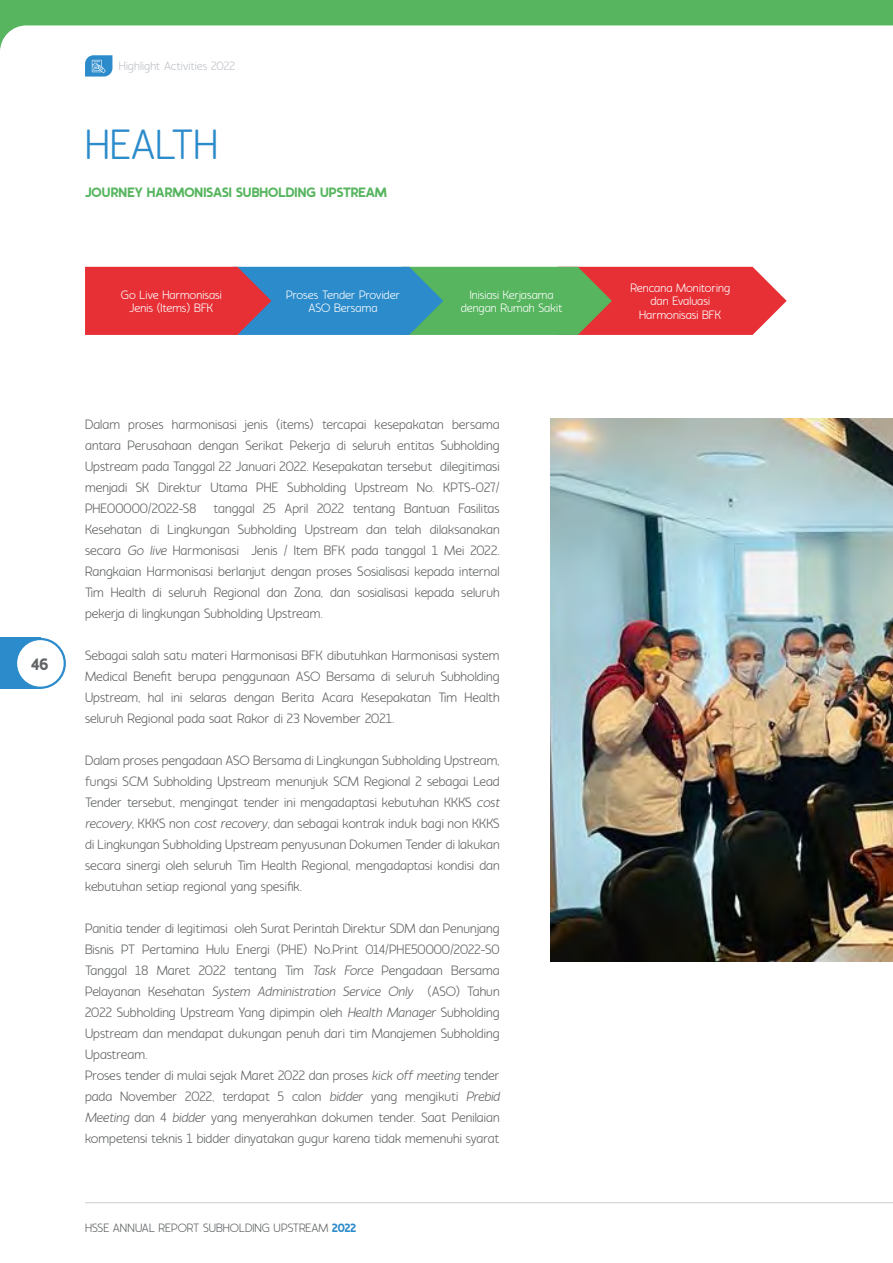
<style>
.page{position:relative;width:893px;height:1263px;background:#fff}
.page>*{position:absolute;margin:0;border:0;box-sizing:border-box;transform-origin:0 0}
.t1{font:42px "Auro";color:#2c8bcb}
.t2{font:700 16.5px "Auro";color:#616365}
.t3{font:13.5px/21px "Auro";color:#616365;text-align:justify}
.t4{font:700 13.5px "Auro";color:#56b55e}
.t5{font:12.15px/13.4px "Auro";color:#fff;text-align:center}
.t6{font:12px "Auro";color:#616365}
.t7{font:12px "Auro";color:#bfc2c8}
.s1{font-style:italic}
.s2{font-weight:700;color:#2c8bcb}
</style>
<div class="page">
<svg style="left:85px;top:267px;width:702px;height:68px;background:#966b69"></svg>
<img style="left:550px;top:419px;width:343px;height:543px">
<div style="left:0;top:638px;width:40px;height:51px;background:#2c8bcb"></div>
<div style="left:16px;top:639px;width:49px;height:49px;background:#fff;border-radius:50%"></div>
<div style="left:15px;top:638px;width:51px;height:51px;border:2px solid #2c8bcb;border-radius:50%"></div>
<hr style="left:85px;top:1202px;width:808px;height:1px;background:#d1d1d6">
<svg style="left:0;top:0;width:893px;height:50px;fill:#56b55e"></svg>
<svg style="left:85px;top:55px;width:27px;height:22px"></svg>
<p class="t7" style="left:119px;top:59px;width:118px">Highlight Activities 2022</p>
<h1 class="t1" style="left:85px;top:118px;width:135px">HEALTH</h1>
<p class="t4" style="left:85px;top:184px;width:303px">JOURNEY HARMONISASI SUBHOLDING UPSTREAM</p>
<p class="t5" style="left:121px;top:288px;width:102px">Go Live Harmonisasi<br>Jenis (Items) BFK</p>
<p class="t5" style="left:286px;top:288px;width:115px">Proses Tender Provider<br>ASO Bersama</p>
<p class="t5" style="left:461px;top:288px;width:103px">Inisiasi Kerjasama dengan Rumah Sakit</p>
<p class="t2" style="left:31px;top:654px;width:19px">46</p>
<p class="t3" style="left:85px;top:414px;width:416px">Dalam proses harmonisasi jenis (items) tercapai kesepakatan bersama antara Perusahaan dengan Serikat Pekerja di seluruh entitas Subholding Upstream pada Tanggal 22 Januari 2022. Kesepakatan tersebut dilegitimasi menjadi SK Direktur Utama PHE Subholding Upstream No. KPTS-027/ PHE00000/2022-S8</p>
<p class="t3" style="left:85px;top:498px;width:416px;text-indent:129px">tanggal 25 April 2022 tentang Bantuan Fasilitas Kesehatan di Lingkungan Subholding Upstream dan telah dilaksanakan secara <span class="s1">Go live</span> Harmonisasi Jenis / Item BFK pada tanggal 1 Mei 2022.<br>Rangkaian Harmonisasi berlanjut dengan proses Sosialisasi kepada internal Tim Health di seluruh Regional dan Zona, dan sosialisasi kepada seluruh pekerja di lingkungan Subholding Upstream.</p>
<p class="t3" style="left:85px;top:645px;width:416px">Sebagai salah satu materi Harmonisasi BFK dibutuhkan Harmonisasi system Medical Benefit berupa penggunaan ASO Bersama di seluruh Subholding Upstream, hal ini selaras dengan Berita Acara Kesepakatan Tim Health seluruh Regional pada saat Rakor di 23 November 2021.</p>
<p class="t3" style="left:85px;top:750px;width:416px">Dalam proses pengadaan ASO Bersama di Lingkungan Subholding Upstream, fungsi SCM Subholding Upstream menunjuk SCM Regional 2 sebagai Lead Tender tersebut, mengingat tender ini mengadaptasi kebutuhan KKKS <span class="s1">cost recovery</span>, KKKS non <span class="s1">cost recovery</span>, dan sebagai kontrak induk bagi non KKKS di Lingkungan Subholding Upstream penyusunan Dokumen Tender di lakukan secara sinergi oleh seluruh Tim Health Regional, mengadaptasi kondisi dan kebutuhan setiap regional yang spesifik.</p>
<p class="t3" style="left:85px;top:918px;width:416px;text-align:left">Panitia tender di legitimasi oleh Surat Perintah Direktur SDM dan Penunjang Bisnis PT Pertamina Hulu Energi (PHE) No.Print 014/PHE50000/2022-S0<br>Tanggal 18 Maret 2022 tentang Tim <span class="s1">Task Force</span> Pengadaan Bersama Pelayanan Kesehatan <span class="s1">System Administration Service Only</span> (ASO) Tahun 2022 Subholding Upstream Yang dipimpin oleh <span class="s1">Health Manager</span> Subholding Upstream dan mendapat dukungan penuh dari tim Manajemen Subholding Upastream.<br>Proses tender di mulai sejak Maret 2022 dan proses <span class="s1">kick off meeting</span> tender pada November 2022, terdapat 5 calon <span class="s1">bidder</span> yang mengikuti <span class="s1">Prebid Meeting</span> dan 4 <span class="s1">bidder</span> yang menyerahkan dokumen tender. Saat Penilaian kompetensi teknis 1 bidder dinyatakan gugur karena tidak memenuhi syarat</p>
<p class="t6" style="left:85px;top:1221px;width:273px">HSSE ANNUAL REPORT SUBHOLDING UPSTREAM <span class="s2">2022</span></p>
<p class="t5" style="left:630px;top:281px;width:101px">Rencana Monitoring dan Evaluasi<br>Harmonisasi BFK</p>
</div>
